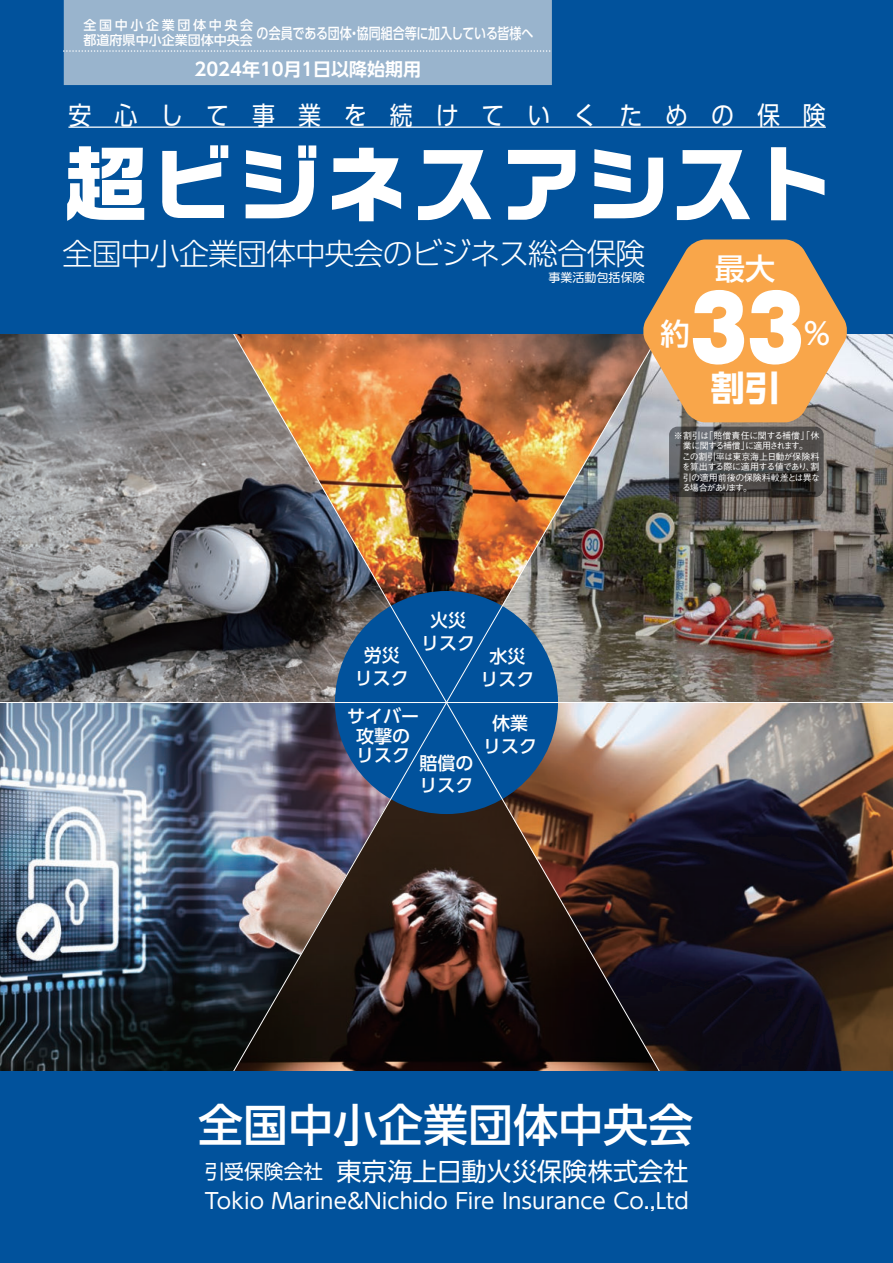
<style>
.page{position:relative;width:893px;height:1263px;background:#fff}
.page>*{position:absolute;margin:0;border:0;box-sizing:border-box;transform-origin:0 0}
.t1{font:900 86.25px "Gothic MB101 Pro";color:#fff;scale:.87 1}
.t2{font:700 82.5px "Ro G San Srf Std";letter-spacing:.045em;color:#fff}
.t3{font:500 45px "UD Shin Go Pro";color:#fff}
.t4{font:700 34.5px "UD Shin Go Pro";color:#fff}
.t5{font:300 30px "UD Shin Go Pro";letter-spacing:-.03em;color:#fff}
.t6{font:500 30px "UD Shin Go Pro";color:#fff}
.t7{font:25.5px "UD Shin Go Pro";letter-spacing:1em;color:#fff;scale:.9 1}
.t8{font:25.2px "UD Shin Go Pro";letter-spacing:.005em;color:#fff}
.t9{font:21.6px "UD Shin Go Pro";color:#fff}
.t10{font:500 18px/22.5px "UD Shin Go Pro";color:#fff;text-align:center}
.t11{font:700 18px "UD Shin Go Pro De";color:#fff}
.t12{font:500 15px "UD Shin Go Pro";letter-spacing:-.01em;color:#fff;scale:.8 1}
.t13{font:500 13.05px/14.7px "UD Shin Go Pro";color:#fff}
.t14{font:12px "UD Shin Go Pro";color:#fff}
.t15{font:500 9px/10.5px "Gothic BBB Pro";letter-spacing:-.06em;color:#fff}
.s1{font-size:19.65px}
</style>
<div class="page">
<img style="left:680px;top:703px;width:213px;height:368px">
<img style="left:680px;top:334px;width:213px;height:368px">
<img style="left:0;top:703px;width:213px;height:368px">
<img style="left:0;top:334px;width:213px;height:368px">
<img style="left:213px;top:334px;width:467px;height:737px">
<div style="left:0;top:1071px;width:893px;height:192px;background:#01529c"></div>
<div style="left:0;top:0;width:893px;height:334px;background:#01529c"></div>
<svg style="left:642px;top:239px;width:206px;height:183px;background:#d39d61"></svg>
<hr style="left:68px;top:127px;width:735px;height:1px;background:#fff">
<svg style="left:803px;top:127px;width:23px;height:1px"></svg>
<div style="left:64px;top:0;width:488px;height:85px;background:#99b4cd"></div>
<svg style="left:64px;top:50px;width:488px;height:2px"></svg>
<svg style="left:669px;top:427px;width:155px;height:70px;background:#464443"></svg>
<h3 class="t13" style="left:84px;top:18px;width:171px">全国中小企業団体中央会都道府県中小企業団体中央会</h3>
<h3 class="t12" style="left:257px;top:21px;width:348px">の会員である団体・協同組合等に加入している皆様へ</h3>
<h3 class="t11" style="left:194px;top:54px;width:228px">2024年10月1日以降始期用</h3>
<h3 class="t7" style="left:68px;top:94px;width:843px">安心して事業を続けていくための保険</h3>
<h2 class="t2" style="left:65px;top:127px;width:774px">超ビジネスアシスト</h2>
<h3 class="t5" style="left:63px;top:230px;width:584px">全国中小企業団体中央会のビジネス総合保険</h3>
<h3 class="t14" style="left:549px;top:268px;width:97px">事業活動包括保険</h3>
<h3 class="t6" style="left:715px;top:244px;width:61px">最大</h3>
<h1 class="t1" style="left:690px;top:257px;width:132px">33</h1>
<h3 class="t6" style="left:660px;top:309px;width:31px">約</h3>
<h3 class="t6" style="left:804px;top:309px;width:28px">%</h3>
<h3 class="t4" style="left:711px;top:359px;width:71px">割引</h3>
<p class="t15" style="left:682px;top:429px;width:140px;text-indent:-8px">※割引は「賠償責任に関する補償」「休業に関する補償」に適用されます。<br>この割引率は東京海上日動が保険料を算出する際に適用する値であり、割引の適用前後の保険料較差とは異なる場合があります。</p>
<h3 class="t10" style="left:421px;top:609px;width:55px">火災リスク</h3>
<h3 class="t10" style="left:355px;top:644px;width:55px">労災リスク</h3>
<h3 class="t10" style="left:480px;top:645px;width:55px">水災リスク</h3>
<h3 class="t10" style="left:483px;top:712px;width:55px">休業リスク</h3>
<h3 class="t10" style="left:419px;top:751px;width:55px;text-align:left">賠償のリスク</h3>
<h3 class="t10" style="left:347px;top:706px;width:73px;line-height:19.5px">サイバー攻撃のリスク</h3>
<h3 class="t3" style="left:198px;top:1088px;width:496px">全国中小企業団体中央会</h3>
<h3 class="t8" style="left:205px;top:1151px;width:485px"><span class="s1">引受保険会社</span> 東京海上日動火災保険株式会社</h3>
<h3 class="t9" style="left:205px;top:1183px;width:485px">Tokio Marine&amp;Nichido Fire Insurance Co.,Ltd</h3>
</div>
